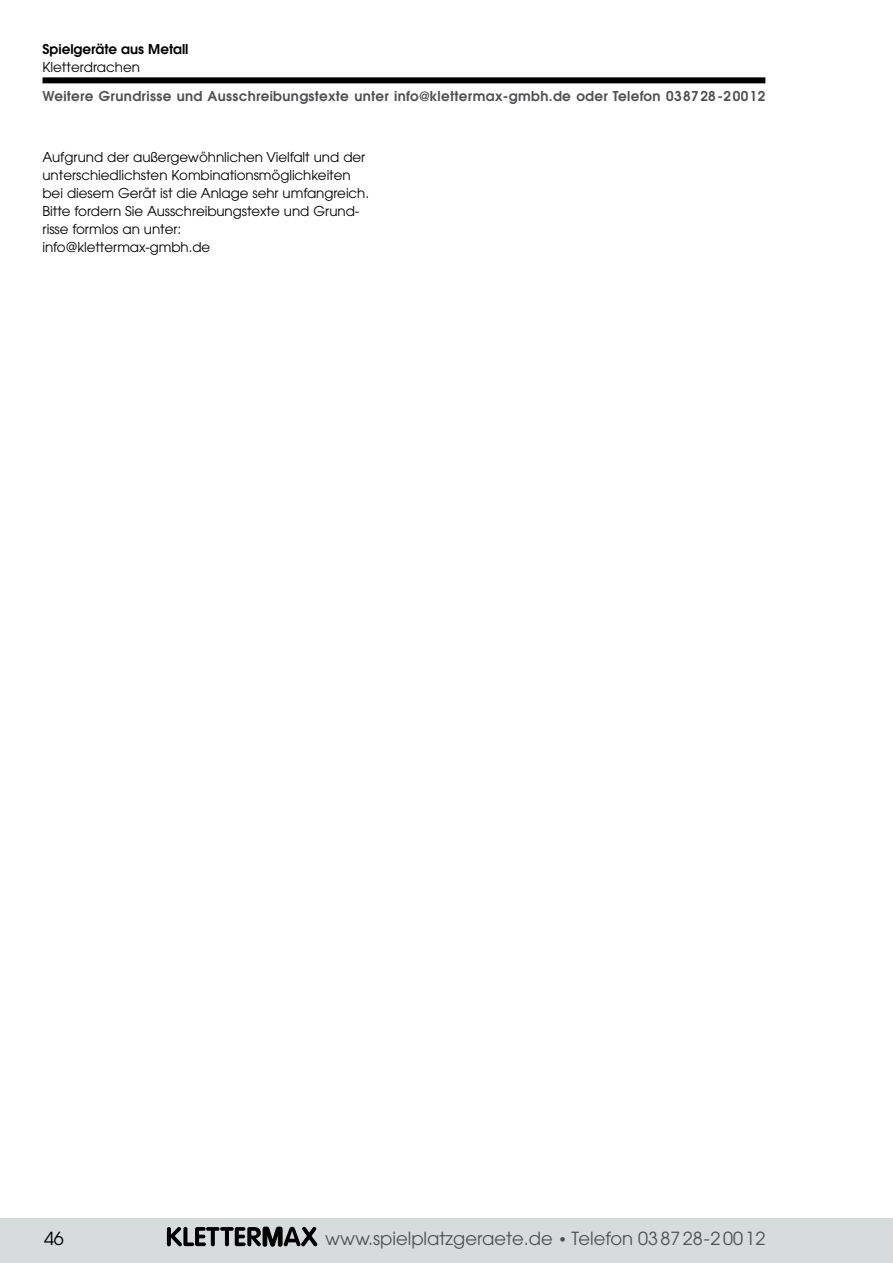
<style>
.page{position:relative;width:893px;height:1263px;background:#fff}
.page>*{position:absolute;margin:0;border:0;box-sizing:border-box;transform-origin:0 0}
.t1{font:18px "Avant Garde";color:#504f53}
.t2{font:18px "Avant Garde";color:#000}
.t3{font:13.5px/18px "Avant Garde";letter-spacing:-.005em;color:#000}
.t4{font:600 13.5px "Avant Garde";letter-spacing:.025em;color:#504f53}
.t5{font:600 13.5px "Avant Garde";color:#000}
.s1{font-size:15px}
</style>
<div class="page">
<div style="left:0;top:1218px;width:893px;height:45px;background:#d8dbdc"></div>
<div style="left:43px;top:77px;width:722px;height:6px;background:#000"></div>
<svg style="left:167px;top:1227px;width:150px;height:19px"></svg>
<p class="t5" style="left:43px;top:40px;width:148px">Spielgeräte aus Metall</p>
<p class="t3" style="left:43px;top:58px;width:99px">Kletterdrachen</p>
<p class="t4" style="left:43px;top:87px;width:724px">Weitere Grundrisse und Ausschreibungstexte unter info@klettermax-gmbh.de oder Telefon 038728-20012</p>
<p class="t3" style="left:43px;top:148px;width:328px">Aufgrund der außergewöhnlichen Vielfalt und der unterschiedlichsten Kombinationsmöglichkeiten bei diesem Gerät ist die Anlage sehr umfangreich.<br>Bitte fordern Sie Ausschreibungstexte und Grund&shy;risse formlos an unter:<br>info@klettermax-gmbh.de</p>
<h1 class="t2" style="left:44px;top:1228px;width:21px">46</h1>
<h1 class="t1" style="left:325px;top:1228px;width:442px">www.spielplatzgeraete.de <span class="s1">•</span> Telefon 03 8728-20012</h1>
</div>
